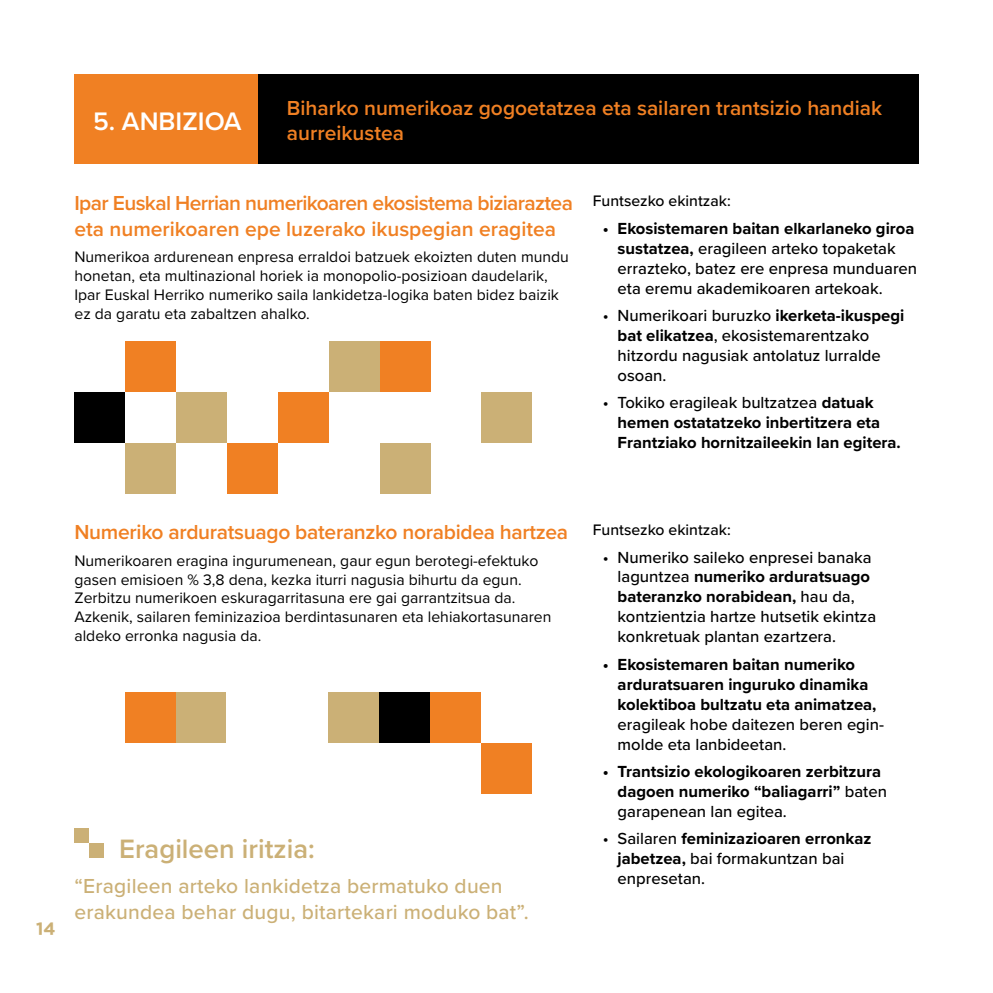
<style>
.page{position:relative;width:993px;height:993px;background:#fff}
.page>*{position:absolute;margin:0;border:0;box-sizing:border-box;transform-origin:0 0}
.t1{font:600 27.47px "Proxima Nova";color:#cbb076}
.t2{font:600 26.25px "Proxima Nova";color:#fff}
.t3{font:600 21px/25.2px "Proxima Nova";color:#f08023}
.t4{font:600 21px/25.2px "Proxima Nova";letter-spacing:-.03em;color:#f08023}
.t5{font:500 21px/25.2px "Proxima Nova";letter-spacing:.01em;color:#cbb076}
.t6{font:19.25px "Arkam";color:#cbb076}
.t7{font:500 16.62px/19.9px "Proxima Nova";color:#000}
.t8{font:700 16.62px/19.9px "Proxima Nova";color:#000}
.t9{font:15.75px/18.9px "Proxima Nova";color:#000}
.t10{font:500 15.75px "Proxima Nova";color:#000}
.s1{font-weight:700}
.s2{font-weight:500}
</style>
<div class="page">
<div style="left:481px;top:743px;width:51px;height:51px;background:#f08023"></div>
<div style="left:430px;top:692px;width:51px;height:51px;background:#f08023"></div>
<div style="left:379px;top:692px;width:51px;height:51px;background:#000"></div>
<div style="left:328px;top:692px;width:51px;height:51px;background:#cbb076"></div>
<div style="left:175px;top:692px;width:51px;height:51px;background:#cbb076"></div>
<div style="left:125px;top:692px;width:51px;height:51px;background:#f08023"></div>
<div style="left:74px;top:392px;width:51px;height:51px;background:#000"></div>
<div style="left:125px;top:341px;width:51px;height:51px;background:#f08023"></div>
<div style="left:176px;top:392px;width:51px;height:51px;background:#cbb076"></div>
<div style="left:227px;top:443px;width:51px;height:50px;background:#f08023"></div>
<div style="left:125px;top:443px;width:51px;height:50px;background:#cbb076"></div>
<div style="left:379px;top:443px;width:51px;height:50px;background:#cbb076"></div>
<div style="left:278px;top:392px;width:51px;height:51px;background:#f08023"></div>
<div style="left:329px;top:341px;width:50px;height:51px;background:#cbb076"></div>
<div style="left:379px;top:341px;width:51px;height:51px;background:#f08023"></div>
<div style="left:481px;top:392px;width:51px;height:51px;background:#cbb076"></div>
<div style="left:74px;top:74px;width:184px;height:90px;background:#f08023"></div>
<div style="left:258px;top:74px;width:660px;height:90px;background:#000"></div>
<div style="left:74px;top:828px;width:15px;height:14px;background:#cbb076"></div>
<div style="left:89px;top:842px;width:15px;height:15px;background:#cbb076"></div>
<h2 class="t2" style="left:93px;top:101px;width:150px">5. ANBIZIOA</h2>
<p class="t3" style="left:287px;top:95px;width:596px">Biharko numerikoaz gogoetatzea eta sailaren trantsizio handiak aurreikustea</p>
<p class="t4" style="left:74px;top:190px;width:500px">Ipar Euskal Herrian numerikoaren ekosistema biziaraztea eta numerikoaren epe luzerako ikuspegian eragitea</p>
<p class="t9" style="left:74px;top:246px;width:496px">Numerikoa ardurenean enpresa erraldoi batzuek ekoizten duten mundu honetan, eta multinazional horiek ia monopolio-posizioan daudelarik, Ipar Euskal Herriko numeriko saila lankidetza-logika baten bidez baizik ez da garatu eta zabaltzen ahalko.</p>
<p class="t10" style="left:592px;top:189px;width:139px">Funtsezko ekintzak:</p>
<p class="t7" style="left:617px;top:217px;width:301px;text-indent:-15px"><span class="s1">• Ekosistemaren baitan elkarlaneko giroa sustatzea,</span> eragileen arteko topaketak errazteko, batez ere enpresa munduaren eta eremu akademikoaren artekoak.</p>
<p class="t7" style="left:617px;top:305px;width:288px;text-indent:-15px">• Numerikoari buruzko <span class="s1">ikerketa-ikuspegi bat elikatzea</span>, ekosistemarentzako hitzordu nagusiak antolatuz lurralde osoan.</p>
<p class="t8" style="left:617px;top:392px;width:285px;text-indent:-15px"><span class="s2">• Tokiko eragileak bultzatzea</span> datuak hemen ostatatzeko inbertitzera eta<br>Frantziako hornitzaileekin lan egitera.</p>
<p class="t3" style="left:74px;top:519px;width:495px">Numeriko arduratsuago bateranzko norabidea hartzea</p>
<p class="t9" style="left:74px;top:550px;width:478px">Numerikoaren eragina ingurumenean, gaur egun berotegi-efektuko gasen emisioen % 3,8 dena, kezka iturri nagusia bihurtu da egun.<br>Zerbitzu numerikoen eskuragarritasuna ere gai garrantzitsua da.<br>Azkenik, sailaren feminizazioa berdintasunaren eta lehiakortasunaren aldeko erronka nagusia da.</p>
<p class="t6" style="left:36px;top:919px;width:21px">14</p>
<h1 class="t1" style="left:119px;top:828px;width:197px">Eragileen iritzia:</h1>
<p class="t5" style="left:74px;top:872px;width:455px">“Eragileen arteko lankidetza bermatuko duen erakundea behar dugu, bitartekari moduko bat”.</p>
<p class="t10" style="left:592px;top:518px;width:139px">Funtsezko ekintzak:</p>
<p class="t7" style="left:617px;top:546px;width:260px;text-indent:-15px">• Numeriko saileko enpresei banaka laguntzea <span class="s1">numeriko arduratsuago bateranzko norabidean,</span> hau da, kontzientzia hartze hutsetik ekintza konkretuak plantan ezartzera.</p>
<p class="t8" style="left:617px;top:653px;width:260px;text-indent:-15px">• Ekosistemaren baitan numeriko arduratsuaren inguruko dinamika kolektiboa bultzatu eta animatzea,</p>
<p class="t7" style="left:617px;top:713px;width:268px">eragileak hobe daitezen beren egin&shy;molde eta lanbideetan.</p>
<p class="t8" style="left:617px;top:761px;width:271px;text-indent:-15px">• Trantsizio ekologikoaren zerbitzura dagoen numeriko “baliagarri” <span class="s2">baten garapenean lan egitea.</span></p>
<p class="t7" style="left:617px;top:828px;width:255px;text-indent:-15px">• Sailaren <span class="s1">feminizazioaren erronkaz jabetzea,</span> bai formakuntzan bai enpresetan.</p>
</div>
